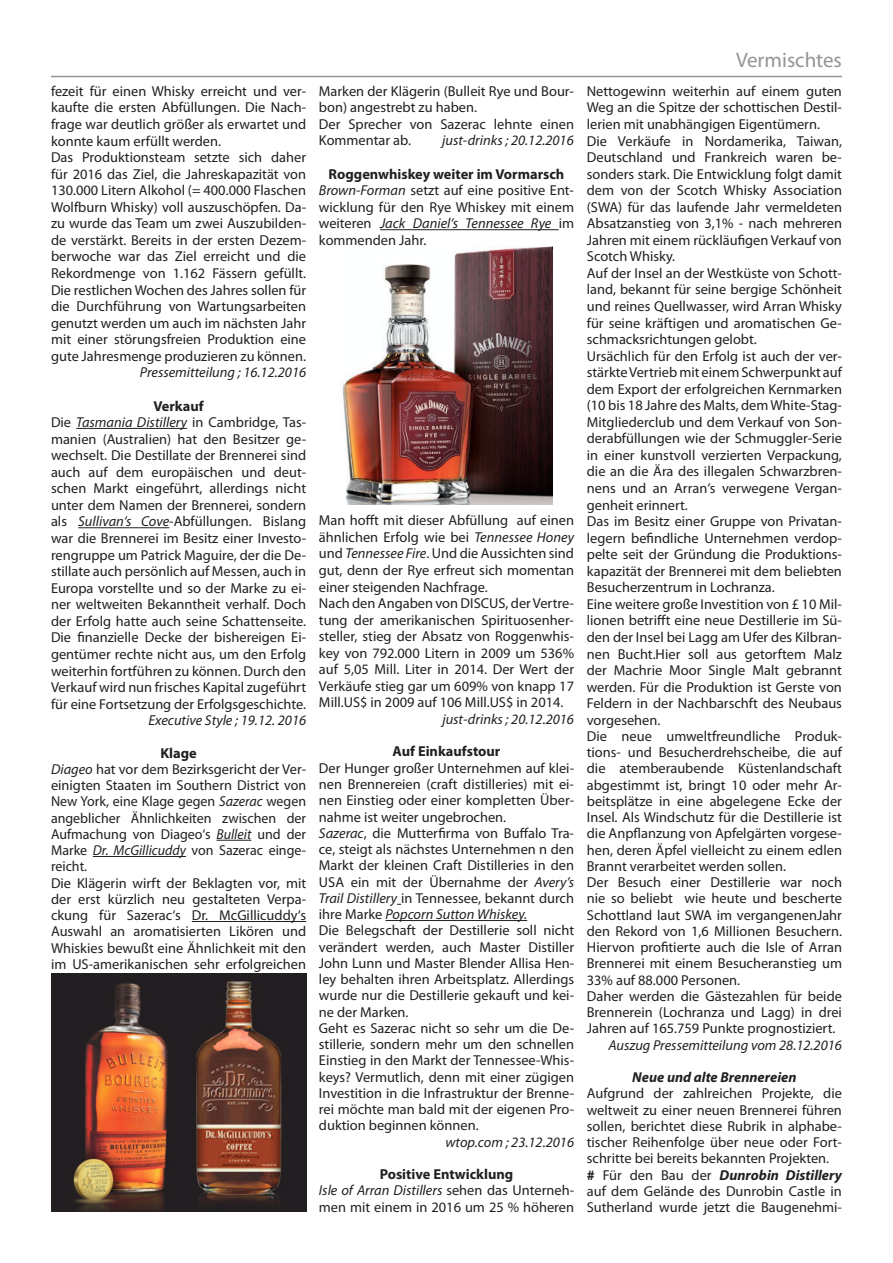
<style>
.page{position:relative;width:893px;height:1263px;background:#fff}
.page>*{position:absolute;margin:0;border:0;box-sizing:border-box;transform-origin:0 0}
.t1{font:21px "Myriad Pro";color:#939598}
.t2{font:14.4px/16.5px "Myriad Pro";color:#231f20}
.t3{font:italic 14.4px "Myriad Pro";color:#231f20}
.t4{font:italic 700 14.4px "Myriad Pro";color:#231f20}
.t5{font:700 14.4px "Myriad Pro";color:#231f20}
.s1{font-weight:700}
.s2{font-style:italic}
.s3{font-weight:700;font-style:italic}
</style>
<div class="page">
<hr style="left:51px;top:76px;width:791px;height:1px;background:#939598">
<hr style="left:76px;top:428px;width:111px;height:1px;background:#231f20">
<hr style="left:78px;top:527px;width:91px;height:1px;background:#231f20">
<hr style="left:217px;top:840px;width:34px;height:1px;background:#231f20">
<hr style="left:93px;top:856px;width:93px;height:1px;background:#231f20">
<hr style="left:192px;top:921px;width:114px;height:1px;background:#231f20">
<hr style="left:380px;top:229px;width:179px;height:1px;background:#231f20">
<hr style="left:385px;top:920px;width:142px;height:1px;background:#231f20">
<img style="left:51px;top:974px;width:255px;height:237px">
<img style="left:342px;top:247px;width:211px;height:257px">
<p class="t2" style="left:51px;top:83px;width:257px">fezeit für einen Whisky erreicht und ver&shy;kaufte die ersten Abfüllungen. Die Nach&shy;frage war deutlich größer als erwartet und konnte kaum erfüllt werden.<br>Das Produktionsteam setzte sich daher für 2016 das Ziel, die Jahreskapazität von 130.000 Litern Alkohol (= 400.000 Flaschen Wolfburn Whisky) voll auszuschöpfen. Da&shy;zu wurde das Team um zwei Auszubilden&shy;de verstärkt. Bereits in der ersten Dezem&shy;berwoche war das Ziel erreicht und die Rekordmenge von 1.162 Fässern gefüllt.<br>Die restlichen Wochen des Jahres sollen für die Durchführung von Wartungsarbeiten genutzt werden um auch im nächsten Jahr mit einer störungsfreien Produktion eine gute Jahresmenge produzieren zu können.</p>
<p class="t3" style="left:140px;top:364px;width:168px">Pressemitteilung ; 16.12.2016</p>
<p class="t2" style="left:51px;top:397px;width:257px;text-align:center"><span class="s1">Verkauf<br></span>Die <span class="s2">Tasmania Distillery</span> in Cambridge, Tas&shy;manien (Australien) hat den Besitzer ge&shy;wechselt. Die Destillate der Brennerei sind auch auf dem europäischen und deut&shy;schen Markt eingeführt, allerdings nicht unter dem Namen der Brennerei, sondern als <span class="s2">Sullivan‘s Cove</span>-Abfüllungen. Bislang war die Brennerei im Besitz einer Investo&shy;rengruppe um Patrick Maguire, der die De&shy;stillate auch persönlich auf Messen, auch in Europa vorstellte und so der Marke zu ei&shy;ner weltweiten Bekanntheit verhalf. Doch der Erfolg hatte auch seine Schattenseite.<br>Die finanzielle Decke der bishereigen Ei&shy;gentümer rechte nicht aus, um den Erfolg weiterhin fortführen zu können. Durch den Verkauf wird nun frisches Kapital zugeführt für eine Fortsetzung der Erfolgsgeschichte.</p>
<p class="t3" style="left:148px;top:711px;width:159px">Executive Style ; 19.12. 2016</p>
<p class="t2" style="left:51px;top:744px;width:257px;text-indent:109px"><span class="s1">Klage<br></span><span class="s2">Diageo</span> hat vor dem Bezirksgericht der Ver&shy;einigten Staaten im Southern District von New York, eine Klage gegen <span class="s2">Sazerac</span> wegen angeblicher Ähnlichkeiten zwischen der Aufmachung von Diageo‘s <span class="s2">Bulleit</span> und der Marke <span class="s2">Dr. McGillicuddy</span> von Sazerac einge&shy;reicht.<br>Die Klägerin wirft der Beklagten vor, mit der erst kürzlich neu gestalteten Verpa&shy;ckung für Sazerac‘s Dr. McGillicuddy‘s Auswahl an aromatisierten Likören und Whiskies bewußt eine Ähnlichkeit mit den im US-amerikanischen sehr erfolgreichen</p>
<p class="t2" style="left:319px;top:83px;width:257px">Marken der Klägerin (Bulleit Rye und Bour&shy;bon) angestrebt zu haben.<br>Der Sprecher von Sazerac lehnte einen<br>Kommentar ab.</p>
<p class="t3" style="left:442px;top:132px;width:133px">just-drinks ; 20.12.2016</p>
<p class="t2" style="left:319px;top:165px;width:257px;text-indent:10px"><span class="s1">Roggenwhiskey weiter im Vormarsch </span><span class="s2">Brown-Forman</span> setzt auf eine positive Ent&shy;wicklung für den Rye Whiskey mit einem weiteren <span class="s2">Jack Daniel‘s Tennessee Rye</span> im kommenden Jahr.</p>
<p class="t2" style="left:319px;top:512px;width:257px">Man hofft mit dieser Abfüllung auf einen ähnlichen Erfolg wie bei <span class="s2">Tennessee Honey </span>und <span class="s2">Tennessee Fire</span>. Und die Aussichten sind gut, denn der Rye erfreut sich momentan einer steigenden Nachfrage.<br>Nach den Angaben von DISCUS, der Vertre&shy;tung der amerikanischen Spirituosenher&shy;steller, stieg der Absatz von Roggenwhis&shy;key von 792.000 Litern in 2009 um 536% auf 5,05 Mill. Liter in 2014. Der Wert der Verkäufe stieg gar um 609% von knapp 17<br>Mill.US$ in 2009 auf 106 Mill.US$ in 2014.</p>
<p class="t3" style="left:442px;top:710px;width:133px">just-drinks ; 20.12.2016</p>
<p class="t5" style="left:393px;top:742px;width:109px">Auf Einkaufstour</p>
<p class="t2" style="left:319px;top:759px;width:257px">Der Hunger großer Unternehmen auf klei&shy;nen Brennereien (craft distilleries) mit ei&shy;nen Einstieg oder einer kompletten Über&shy;nahme ist weiter ungebrochen.<br><span class="s2">Sazerac</span>, die Mutterfirma von Buffalo Tra&shy;ce, steigt als nächstes Unternehmen n den Markt der kleinen Craft Distilleries in den USA ein mit der Übernahme der <span class="s2">Avery’s Trail Distillery</span> in Tennessee, bekannt durch ihre Marke <span class="s2">Popcorn Sutton Whiskey.<br></span>Die Belegschaft der Destillerie soll nicht verändert werden, auch Master Distiller John Lunn und Master Blender Allisa Hen&shy;ley behalten ihren Arbeitsplatz. Allerdings wurde nur die Destillerie gekauft und kei&shy;ne der Marken.<br>Geht es Sazerac nicht so sehr um die De&shy;stillerie, sondern mehr um den schnellen Einstieg in den Markt der Tennessee-Whis&shy;keys? Vermutlich, denn mit einer zügigen Investition in die Infrastruktur der Brenne&shy;rei möchte man bald mit der eigenen Pro&shy;duktion beginnen können.</p>
<p class="t3" style="left:445px;top:1133px;width:130px">wtop.com ; 23.12.2016</p>
<p class="t2" style="left:319px;top:1166px;width:257px;text-align:center"><span class="s1">Positive Entwicklung<br></span><span class="s2">Isle of Arran Distillers</span> sehen das Unterneh&shy;men mit einem in 2016 um 25 % höheren</p>
<h1 class="t1" style="left:736px;top:47px;width:107px">Vermischtes</h1>
<p class="t2" style="left:587px;top:83px;width:257px">Nettogewinn weiterhin auf einem guten Weg an die Spitze der schottischen Destil&shy;lerien mit unabhängigen Eigentümern.<br>Die Verkäufe in Nordamerika, Taiwan, Deutschland und Frankreich waren be&shy;sonders stark. Die Entwicklung folgt damit dem von der Scotch Whisky Association (SWA) für das laufende Jahr vermeldeten Absatzanstieg von 3,1% - nach mehreren Jahren mit einem rückläufigen Verkauf von Scotch Whisky.<br>Auf der Insel an der Westküste von Schott&shy;land, bekannt für seine bergige Schönheit und reines Quellwasser, wird Arran Whisky für seine kräftigen und aromatischen Ge&shy;schmacksrichtungen gelobt.<br>Ursächlich für den Erfolg ist auch der ver&shy;stärkte Vertrieb mit einem Schwerpunkt auf dem Export der erfolgreichen Kernmarken (10 bis 18 Jahre des Malts, dem White-Stag-Mitgliederclub und dem Verkauf von Son&shy;derabfüllungen wie der Schmuggler-Serie in einer kunstvoll verzierten Verpackung, die an die Ära des illegalen Schwarzbren&shy;nens und an Arran‘s verwegene Vergan&shy;genheit erinnert.<br>Das im Besitz einer Gruppe von Privatan&shy;legern befindliche Unternehmen verdop&shy;pelte seit der Gründung die Produktions&shy;kapazität der Brennerei mit dem beliebten Besucherzentrum in Lochranza.<br>Eine weitere große Investition von £ 10 Mil&shy;lionen betrifft eine neue Destillerie im Sü&shy;den der Insel bei Lagg am Ufer des Kilbran&shy;nen Bucht.Hier soll aus getorftem Malz der Machrie Moor Single Malt gebrannt werden. Für die Produktion ist Gerste von Feldern in der Nachbarschft des Neubaus vorgesehen.<br>Die neue umweltfreundliche Produk&shy;tions- und Besucherdrehscheibe, die auf die atemberaubende Küstenlandschaft abgestimmt ist, bringt 10 oder mehr Ar&shy;beitsplätze in eine abgelegene Ecke der Insel. Als Windschutz für die Destillerie ist die Anpflanzung von Apfelgärten vorgese&shy;hen, deren Äpfel vielleicht zu einem edlen Brannt verarbeitet werden sollen.<br>Der Besuch einer Destillerie war noch nie so beliebt wie heute und bescherte Schottland laut SWA im vergangenenJahr den Rekord von 1,6 Millionen Besuchern.<br>Hiervon profitierte auch die Isle of Arran Brennerei mit einem Besucheranstieg um 33% auf 88.000 Personen.<br>Daher werden die Gästezahlen für beide Brennerein (Lochranza und Lagg) in drei Jahren auf 165.759 Punkte prognostiziert.</p>
<p class="t3" style="left:608px;top:1036px;width:235px">Auszug Pressemitteilung vom 28.12.2016</p>
<p class="t4" style="left:632px;top:1068px;width:166px">Neue und alte Brennereien</p>
<p class="t2" style="left:587px;top:1085px;width:257px">Aufgrund der zahlreichen Projekte, die weltweit zu einer neuen Brennerei führen sollen, berichtet diese Rubrik in alphabe&shy;tischer Reihenfolge über neue oder Fort&shy;schritte bei bereits bekannten Projekten.<br><span class="s1">#</span> Für den Bau der <span class="s3">Dunrobin Distillery </span>auf dem Gelände des Dunrobin Castle in Sutherland wurde jetzt die Baugenehmi-</p>
</div>
